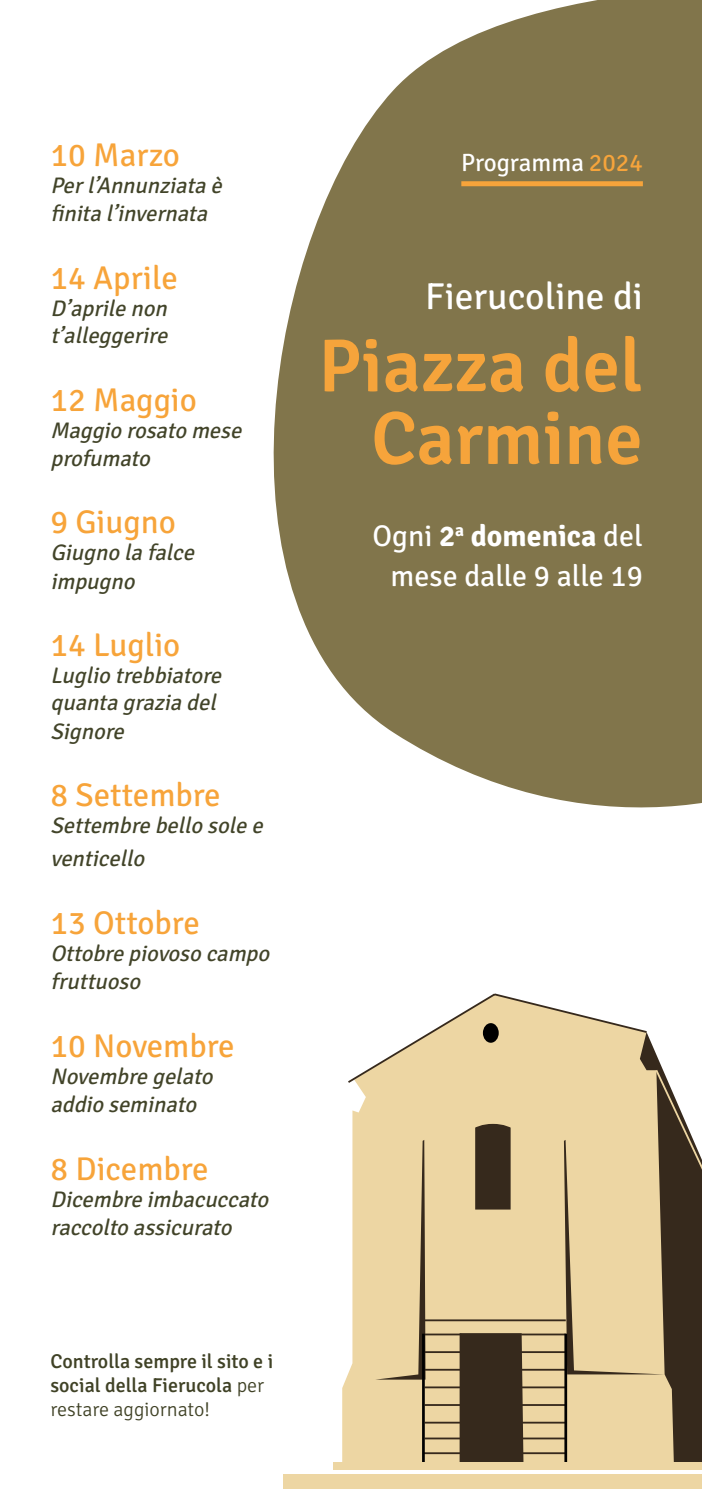
<style>
.page{position:relative;width:702px;height:1489px;background:#fff}
.page>*{position:absolute;margin:0;border:0;box-sizing:border-box;transform-origin:0 0}
.t1{font:300 75px/72.5px "Signika Negative";color:#f6a43b;text-align:right}
.t2{font:300 37.5px "Signika Negative";color:#fff}
.t3{font:300 33px "Signika Negative";color:#f7a43a}
.t4{font:300 30px/40px "Signika Negative";color:#fff;text-align:right}
.t5{font:300 25px "Signika Negative";color:#fff}
.t6{font:italic 300 22.5px/28.2px "Signika Negative";color:#424429}
.t7{font:300 20px/24px "Signika Negative";color:#404226}
.s1{color:#f6a43b}
</style>
<div class="page">
<svg style="left:273px;top:0;width:429px;height:808px;fill:#81754b"></svg>
<div style="left:461px;top:181px;width:182px;height:5px;background:#f6a43b"></div>
<svg style="left:346px;top:993px;width:356px;height:469px;background:#cfbc95"></svg>
<hr style="left:521px;top:1333px;width:44px;height:2px;background:#36291c">
<hr style="left:422px;top:1319px;width:143px;height:2px;background:#36291c">
<hr style="left:424px;top:1333px;width:37px;height:2px;background:#36291c">
<hr style="left:521px;top:1350px;width:44px;height:2px;background:#36291c">
<hr style="left:424px;top:1350px;width:37px;height:2px;background:#36291c">
<hr style="left:521px;top:1386px;width:44px;height:2px;background:#36291c">
<hr style="left:424px;top:1386px;width:37px;height:2px;background:#36291c">
<hr style="left:521px;top:1368px;width:44px;height:2px;background:#36291c">
<hr style="left:424px;top:1368px;width:37px;height:2px;background:#36291c">
<hr style="left:521px;top:1421px;width:44px;height:2px;background:#36291c">
<hr style="left:424px;top:1421px;width:37px;height:2px;background:#36291c">
<hr style="left:521px;top:1437px;width:44px;height:2px;background:#36291c">
<hr style="left:520px;top:1452px;width:45px;height:1px;background:#36291c">
<hr style="left:424px;top:1437px;width:37px;height:2px;background:#36291c">
<hr style="left:423px;top:1452px;width:37px;height:1px;background:#36291c">
<hr style="left:521px;top:1403px;width:44px;height:2px;background:#36291c">
<hr style="left:424px;top:1403px;width:37px;height:2px;background:#36291c">
<hr style="left:564px;top:1333px;width:3px;height:135px;background:#000">
<hr style="left:422px;top:1333px;width:3px;height:135px;background:#000">
<div style="left:334px;top:1462px;width:368px;height:7px;background:#edd6a3"></div>
<div style="left:283px;top:1474px;width:419px;height:14px;background:#edd6a3"></div>
<h3 class="t3" style="left:50px;top:131px;width:131px">10 Marzo</h3>
<p class="t6" style="left:50px;top:170px;width:179px">Perl’Annunziataè finital’invernata</p>
<h3 class="t3" style="left:50px;top:254px;width:129px">14 Aprile</h3>
<p class="t6" style="left:50px;top:293px;width:125px;line-height:27px">D’aprilenon t’alleggerire</p>
<h3 class="t3" style="left:50px;top:376px;width:148px">12 Maggio</h3>
<p class="t6" style="left:50px;top:414px;width:198px">Maggio rosato mese profumato</p>
<h3 class="t3" style="left:50px;top:499px;width:127px">9 Giugno</h3>
<p class="t6" style="left:50px;top:537px;width:151px">Giugno lafalce impugno</p>
<h3 class="t3" style="left:50px;top:621px;width:131px">14 Luglio</h3>
<p class="t6" style="left:50px;top:660px;width:178px;line-height:27.5px">Luglio trebbiatore quantagraziadel<br>Signore</p>
<h3 class="t3" style="left:50px;top:771px;width:172px">8 Settembre</h3>
<p class="t6" style="left:50px;top:807px;width:220px;line-height:33px">Settembrebello solee venticello</p>
<h3 class="t3" style="left:50px;top:899px;width:151px">13 Ottobre</h3>
<p class="t6" style="left:50px;top:937px;width:226px">Ottobrepiovoso campo fruttuoso</p>
<h3 class="t3" style="left:50px;top:1022px;width:186px">10 Novembre</h3>
<p class="t6" style="left:50px;top:1060px;width:170px">Novembregelato addio seminato</p>
<h3 class="t3" style="left:50px;top:1145px;width:160px">8 Dicembre</h3>
<p class="t6" style="left:50px;top:1183px;width:225px">Dicembreimbacuccato raccolto assicurato</p>
<p class="t7" style="left:50px;top:1347px;width:224px">Controlla sempre il sito e i social della Fierucola per restare aggiornato!</p>
<p class="t5" style="left:461px;top:145px;width:183px">Programma <span class="s1">2024</span></p>
<h2 class="t2" style="left:425px;top:270px;width:219px">Fierucoline di</h2>
<h1 class="t1" style="left:318px;top:325px;width:326px">Piazza del<br>Carmine</h1>
<h3 class="t4" style="left:372px;top:514px;width:272px">Ogni 2<sup>a</sup> domenica del mese dalle 9 alle 19</h3>
</div>
